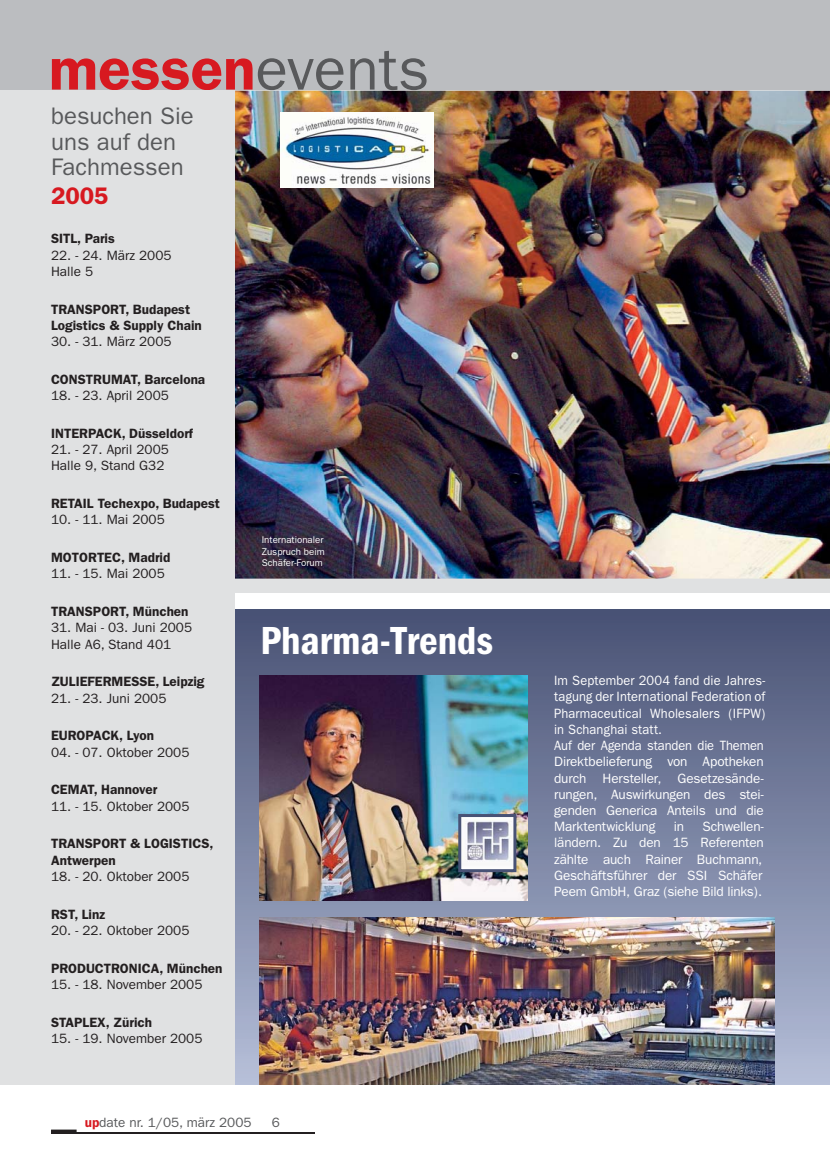
<style>
.page{position:relative;width:830px;height:1170px;background:#fff}
.page>*{position:absolute;margin:0;border:0;box-sizing:border-box;transform-origin:0 0}
.t1{font:600 60px "Franklin Gothic";color:#d71920}
.t2{font:600 condensed 40.5px "Franklin Gothic";color:#fff}
.t3{font:24px/25.5px "Franklin Gothic";color:#58595b}
.t4{font:600 24px "Franklin Gothic";color:#d71920}
.t5{font:13.5px/16.2px "Franklin Gothic";color:#231f20}
.t6{font:13.5px/16.2px "Franklin Gothic";letter-spacing:-.005em;color:#fff;scale:.95 1}
.t7{font:600 13.5px/16.2px "Franklin Gothic";color:#231f20}
.t8{font:13.5px/16.2px "Franklin Gothic";letter-spacing:-.005em;color:#fff;text-align:justify}
.t9{font:13.5px "Franklin Gothic";color:#58595b}
.t10{font:9.75px/11.2px "Franklin Gothic";color:#fff}
.s1{font-weight:400;color:#58595b}
.s2{font-weight:600;color:#d71920}
</style>
<div class="page">
<hr style="left:51px;top:1132px;width:263px;height:1px;background:#231f20">
<svg style="left:51px;top:1129px;width:26px;height:3px"></svg>
<div style="left:0;top:0;width:829px;height:91px;background:#bbbdc0"></div>
<div style="left:224px;top:609px;width:605px;height:475px;background:linear-gradient(to bottom,#495275,#b4bdd7)"></div>
<div style="left:234px;top:91px;width:595px;height:501px;background:#e0e1e2"></div>
<img style="left:235px;top:91px;width:594px;height:487px">
<img style="left:259px;top:675px;width:268px;height:225px">
<svg style="left:458px;top:814px;width:58px;height:58px"></svg>
<div style="left:0;top:90px;width:234px;height:994px;background:#e0e1e2"></div>
<img style="left:283px;top:115px;width:169px;height:91px">
<img style="left:281px;top:113px;width:152px;height:74px">
<img style="left:259px;top:917px;width:515px;height:167px">
<h1 class="t1" style="left:49px;top:48px;width:381px">messen<span class="s1">events</span></h1>
<h3 class="t3" style="left:51px;top:105px;width:144px">besuchen Sie uns auf den<br>Fachmessen</h3>
<h3 class="t4" style="left:51px;top:188px;width:59px">2005</h3>
<p class="t7" style="left:51px;top:232px;width:65px">SITL, Paris</p>
<p class="t5" style="left:51px;top:248px;width:122px">22. - 24. März 2005<br>Halle 5</p>
<p class="t7" style="left:51px;top:302px;width:152px">TRANSPORT, Budapest<br>Logistics &amp; Supply Chain</p>
<p class="t5" style="left:51px;top:334px;width:122px">30. - 31. März 2005</p>
<p class="t7" style="left:51px;top:372px;width:156px">CONSTRUMAT, Barcelona</p>
<p class="t5" style="left:51px;top:388px;width:119px">18. - 23. April 2005</p>
<p class="t7" style="left:51px;top:426px;width:143px">INTERPACK, Düsseldorf</p>
<p class="t5" style="left:51px;top:442px;width:119px">21. - 27. April 2005<br>Halle 9, Stand G32</p>
<p class="t7" style="left:51px;top:496px;width:170px">RETAIL Techexpo, Budapest</p>
<p class="t5" style="left:51px;top:512px;width:115px">10. - 11. Mai 2005</p>
<p class="t7" style="left:51px;top:550px;width:121px">MOTORTEC, Madrid</p>
<p class="t5" style="left:51px;top:566px;width:115px">11. - 15. Mai 2005</p>
<p class="t7" style="left:51px;top:604px;width:139px">TRANSPORT, München</p>
<p class="t5" style="left:51px;top:620px;width:142px">31. Mai - 03. Juni 2005<br>Halle A6, Stand 401</p>
<p class="t7" style="left:51px;top:674px;width:155px">ZULIEFERMESSE, Leipzig</p>
<p class="t5" style="left:51px;top:691px;width:117px">21. - 23. Juni 2005</p>
<p class="t7" style="left:51px;top:728px;width:105px">EUROPACK, Lyon</p>
<p class="t5" style="left:51px;top:745px;width:140px">04. - 07. Oktober 2005</p>
<p class="t7" style="left:51px;top:782px;width:108px">CEMAT, Hannover</p>
<p class="t5" style="left:51px;top:799px;width:140px">11. - 15. Oktober 2005</p>
<p class="t7" style="left:51px;top:836px;width:164px">TRANSPORT &amp; LOGISTICS,<br>Antwerpen</p>
<p class="t5" style="left:51px;top:869px;width:140px">18. - 20. Oktober 2005</p>
<p class="t7" style="left:51px;top:907px;width:55px">RST, Linz</p>
<p class="t5" style="left:51px;top:923px;width:140px">20. - 22. Oktober 2005</p>
<p class="t7" style="left:51px;top:961px;width:173px">PRODUCTRONICA, München</p>
<p class="t5" style="left:51px;top:977px;width:153px">15. - 18. November 2005</p>
<p class="t7" style="left:51px;top:1015px;width:103px">STAPLEX, Zürich</p>
<p class="t5" style="left:51px;top:1031px;width:153px">15. - 19. November 2005</p>
<p class="t10" style="left:261px;top:535px;width:64px">Internationaler<br>Zuspruch beim<br>Schäfer-Forum</p>
<h2 class="t2" style="left:260px;top:627px;width:234px">Pharma-Trends</h2>
<p class="t9" style="left:85px;top:1117px;width:168px"><span class="s2">up</span>date nr. 1/05, märz 2005</p>
<p class="t9" style="left:272px;top:1117px;width:10px">6</p>
<p class="t6" style="left:554px;top:673px;width:224px">Im September 2004 fand die Jahres&shy;tagung der International Federation of<br>Pharmaceutical Wholesalers (IFPW) in Schanghai statt.<br>Auf der Agenda standen die Themen<br>Direktbelieferung von Apotheken durch Hersteller, Gesetzesände&shy;rungen, Auswirkungen des stei&shy;genden Generica Anteils und die<br>Marktentwicklung</p>
<p class="t8" style="left:554px;top:819px;width:211px;text-indent:148px">Schwellen&shy;ländern. Zu den 15 Referenten zählte auch Rainer Buchmann, Geschäftsführer der SSI Schäfer Peem GmbH, Graz (siehe Bild links).</p>
<p class="t8" style="left:673px;top:819px;width:12px">in</p>
</div>
